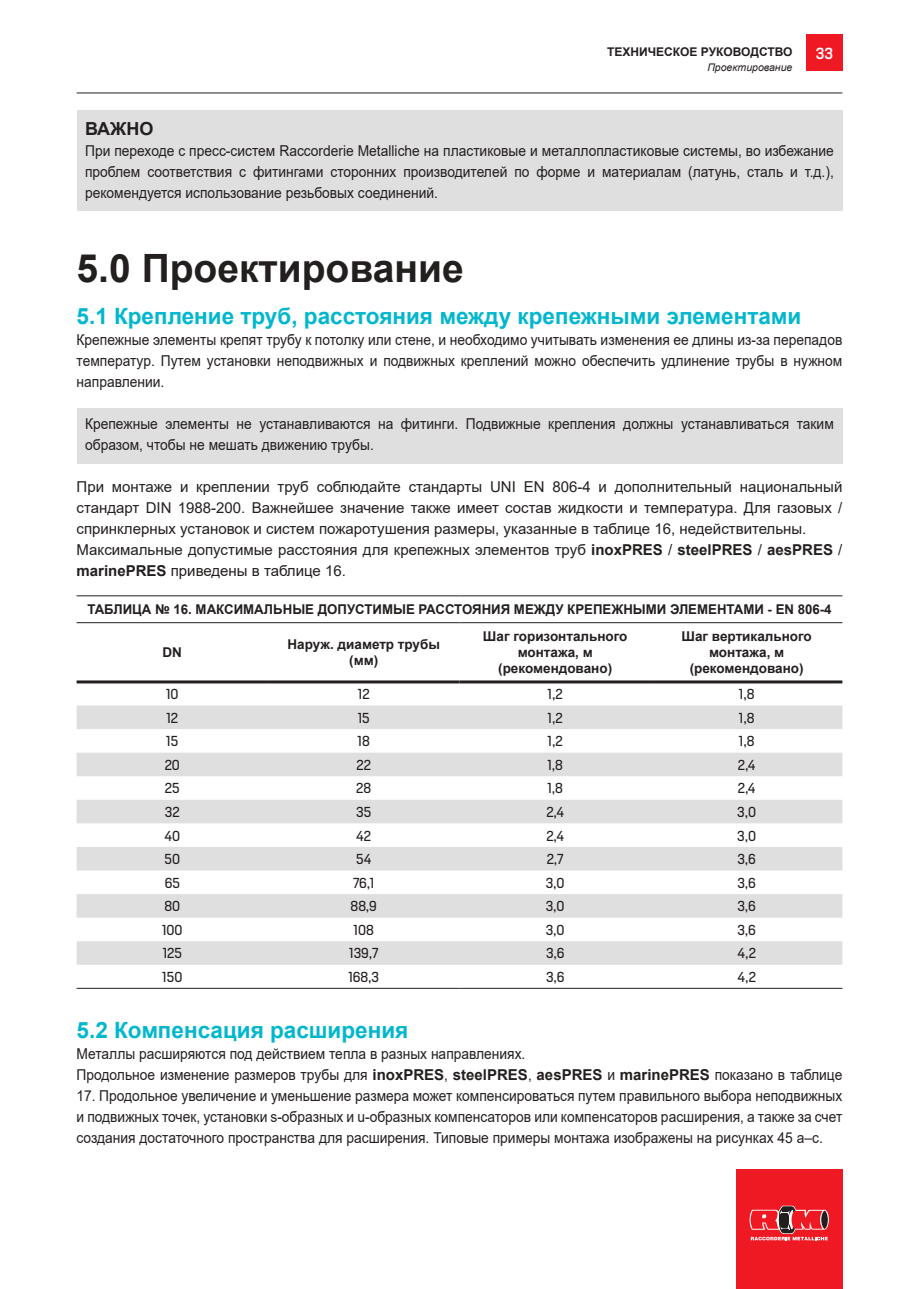
<style>
.page{position:relative;width:919px;height:1289px;background:#fff}
.page>*{position:absolute;margin:0;border:0;box-sizing:border-box;transform-origin:0 0}
.t1{font:700 39px "Arial";color:#241f1f}
.t2{font:700 22.5px "Arial";color:#02b7cd}
.t3{font:700 18px "Arial";color:#241f1f}
.t4{font:15px/21px "Arial";color:#241f1f;text-align:justify;scale:.92 1}
.t5{font:15px/21px "Arial";color:#241f1f}
.t6{font:500 15px "Heron Sans";color:#fff}
.t7{font:700 13.5px/16.2px "Arial";color:#241f1f;text-align:center}
.t8{font:13.5px "Heron Sans";color:#241f1f}
.t9{font:700 12px "Arial";color:#241f1f}
.t10{font:italic 10.5px "Arial";color:#241f1f}
.s1{font-weight:700}
</style>
<div class="page">
<hr style="left:77px;top:93px;width:765px;height:1px;background:#241f1f">
<div style="left:736px;top:1169px;width:106px;height:119px;background:#ef1923"></div>
<svg style="left:749px;top:1205px;width:79px;height:35px"></svg>
<div style="left:806px;top:35px;width:36px;height:36px;background:#ef1923"></div>
<div style="left:77px;top:408px;width:765px;height:55px;background:#e0dfdf"></div>
<svg style="left:77px;top:705px;width:765px;height:259px;fill:#e0dfdf"></svg>
<hr style="left:77px;top:595px;width:191px;height:1px;background:#241f1f">
<hr style="left:268px;top:595px;width:191px;height:1px;background:#241f1f">
<hr style="left:459px;top:595px;width:192px;height:1px;background:#241f1f">
<hr style="left:651px;top:595px;width:191px;height:1px;background:#241f1f">
<hr style="left:77px;top:987px;width:191px;height:1px;background:#241f1f">
<hr style="left:268px;top:987px;width:191px;height:1px;background:#241f1f">
<hr style="left:459px;top:987px;width:192px;height:1px;background:#241f1f">
<hr style="left:651px;top:987px;width:191px;height:1px;background:#241f1f">
<hr style="left:77px;top:622px;width:191px;height:1px;background:#241f1f">
<hr style="left:268px;top:622px;width:191px;height:1px;background:#241f1f">
<hr style="left:459px;top:622px;width:192px;height:1px;background:#241f1f">
<hr style="left:651px;top:622px;width:191px;height:1px;background:#241f1f">
<hr style="left:77px;top:680px;width:191px;height:3px;background:#241f1f">
<hr style="left:268px;top:680px;width:191px;height:3px;background:#241f1f">
<hr style="left:459px;top:680px;width:192px;height:3px;background:#241f1f">
<hr style="left:651px;top:680px;width:191px;height:3px;background:#241f1f">
<div style="left:77px;top:110px;width:765px;height:101px;background:#e0dfdf"></div>
<p class="t9" style="left:607px;top:44px;width:187px">ТЕХНИЧЕСКОЕ РУКОВОДСТВО</p>
<p class="t6" style="left:815px;top:45px;width:19px">33</p>
<p class="t10" style="left:707px;top:60px;width:87px">Проектирование</p>
<p class="t3" style="left:85px;top:116px;width:70px">ВАЖНО</p>
<p class="t4" style="left:85px;top:140px;width:815px">При переходе с пресс-систем Raccorderie Metalliche на пластиковые и металлопластиковые системы, во избежание проблем соответствия с фитингами сторонних производителей по форме и материалам (латунь, сталь и т.д.), рекомендуется использование резьбовых соединений.</p>
<h1 class="t1" style="left:77px;top:241px;width:389px">5.0 Проектирование</h1>
<h2 class="t2" style="left:77px;top:300px;width:726px">5.1 Крепление труб, расстояния между крепежными элементами</h2>
<p class="t4" style="left:77px;top:329px;width:833px">Крепежные элементы крепят трубу к потолку или стене, и необходимо учитывать изменения ее длины из-за перепадов температур. Путем установки неподвижных и подвижных креплений можно обеспечить удлинение трубы в нужном направлении.</p>
<p class="t4" style="left:85px;top:413px;width:815px">Крепежные элементы не устанавливаются на фитинги. Подвижные крепления должны устанавливаться таким образом, чтобы не мешать движению трубы.</p>
<p class="t5" style="left:77px;top:476px;width:767px">При монтаже и креплении труб соблюдайте стандарты UNI EN 806-4 и дополнительный национальный стандарт DIN 1988-200. Важнейшее значение также имеет состав жидкости и температура. Для газовых / спринклерных установок и систем пожаротушения размеры, указанные в таблице 16, недействительны.<br>Максимальные допустимые расстояния для крепежных элементов труб <span class="s1">inoxPRES</span> / <span class="s1">steelPRES</span> / <span class="s1">aesPRES</span> / <span class="s1">marinePRES</span> приведены в таблице 16.</p>
<p class="t7" style="left:87px;top:601px;width:745px">ТАБЛИЦА № 16. МАКСИМАЛЬНЫЕ ДОПУСТИМЫЕ РАССТОЯНИЯ МЕЖДУ КРЕПЕЖНЫМИ ЭЛЕМЕНТАМИ - EN 806-4</p>
<p class="t7" style="left:162px;top:644px;width:21px">DN</p>
<p class="t7" style="left:287px;top:636px;width:154px">Наруж. диаметр трубы (мм)</p>
<p class="t7" style="left:483px;top:628px;width:146px">Шаг горизонтального монтажа, м (рекомендовано)</p>
<p class="t7" style="left:681px;top:628px;width:132px">Шаг вертикального монтажа, м (рекомендовано)</p>
<p class="t8" style="left:166px;top:688px;width:14px">10</p>
<p class="t8" style="left:358px;top:688px;width:13px">12</p>
<p class="t8" style="left:547px;top:688px;width:17px">1,2</p>
<p class="t8" style="left:738px;top:688px;width:17px">1,8</p>
<p class="t8" style="left:166px;top:711px;width:13px">12</p>
<p class="t8" style="left:357px;top:711px;width:14px">15</p>
<p class="t8" style="left:547px;top:711px;width:17px">1,2</p>
<p class="t8" style="left:738px;top:711px;width:17px">1,8</p>
<p class="t8" style="left:166px;top:735px;width:14px">15</p>
<p class="t8" style="left:357px;top:735px;width:14px">18</p>
<p class="t8" style="left:547px;top:735px;width:17px">1,2</p>
<p class="t8" style="left:738px;top:735px;width:17px">1,8</p>
<p class="t8" style="left:165px;top:758px;width:17px">20</p>
<p class="t8" style="left:356px;top:758px;width:16px">22</p>
<p class="t8" style="left:547px;top:758px;width:17px">1,8</p>
<p class="t8" style="left:737px;top:758px;width:19px">2,4</p>
<p class="t8" style="left:165px;top:782px;width:16px">25</p>
<p class="t8" style="left:356px;top:782px;width:16px">28</p>
<p class="t8" style="left:547px;top:782px;width:17px">1,8</p>
<p class="t8" style="left:737px;top:782px;width:19px">2,4</p>
<p class="t8" style="left:165px;top:805px;width:16px">32</p>
<p class="t8" style="left:356px;top:805px;width:17px">35</p>
<p class="t8" style="left:546px;top:805px;width:19px">2,4</p>
<p class="t8" style="left:737px;top:805px;width:20px">3,0</p>
<p class="t8" style="left:164px;top:829px;width:17px">40</p>
<p class="t8" style="left:356px;top:829px;width:16px">42</p>
<p class="t8" style="left:546px;top:829px;width:19px">2,4</p>
<p class="t8" style="left:737px;top:829px;width:20px">3,0</p>
<p class="t8" style="left:164px;top:852px;width:17px">50</p>
<p class="t8" style="left:356px;top:852px;width:17px">54</p>
<p class="t8" style="left:546px;top:852px;width:18px">2,7</p>
<p class="t8" style="left:737px;top:852px;width:20px">3,6</p>
<p class="t8" style="left:165px;top:876px;width:17px">65</p>
<p class="t8" style="left:353px;top:876px;width:23px">76,1</p>
<p class="t8" style="left:545px;top:876px;width:20px">3,0</p>
<p class="t8" style="left:737px;top:876px;width:20px">3,6</p>
<p class="t8" style="left:164px;top:900px;width:17px">80</p>
<p class="t8" style="left:350px;top:900px;width:28px">88,9</p>
<p class="t8" style="left:545px;top:900px;width:20px">3,0</p>
<p class="t8" style="left:737px;top:900px;width:20px">3,6</p>
<p class="t8" style="left:162px;top:923px;width:22px">100</p>
<p class="t8" style="left:353px;top:923px;width:22px">108</p>
<p class="t8" style="left:546px;top:923px;width:20px">3,0</p>
<p class="t8" style="left:737px;top:923px;width:20px">3,6</p>
<p class="t8" style="left:163px;top:947px;width:21px">125</p>
<p class="t8" style="left:349px;top:947px;width:31px">139,7</p>
<p class="t8" style="left:546px;top:947px;width:20px">3,6</p>
<p class="t8" style="left:737px;top:947px;width:20px">4,2</p>
<p class="t8" style="left:162px;top:970px;width:22px">150</p>
<p class="t8" style="left:348px;top:970px;width:32px">168,3</p>
<p class="t8" style="left:546px;top:970px;width:20px">3,6</p>
<p class="t8" style="left:737px;top:970px;width:20px">4,2</p>
<h2 class="t2" style="left:77px;top:1014px;width:333px">5.2 Компенсация расширения</h2>
<p class="t4" style="left:77px;top:1043px;width:833px">Металлы расширяются под действием тепла в разных направлениях.<br>Продольное изменение размеров трубы для <span class="s1">inoxPRES</span>, <span class="s1">steelPRES</span>, <span class="s1">aesPRES</span> и <span class="s1">marinePRES</span> показано в таблице</p>
<p class="t4" style="left:77px;top:1085px;width:833px">17. Продольное увеличение и уменьшение размера может компенсироваться путем правильного выбора неподвижных и подвижных точек, установки s-образных и u-образных компенсаторов или компенсаторов расширения, а также за счет создания достаточного пространства для расширения. Типовые примеры монтажа изображены на рисунках 45 a–c.</p>
</div>
